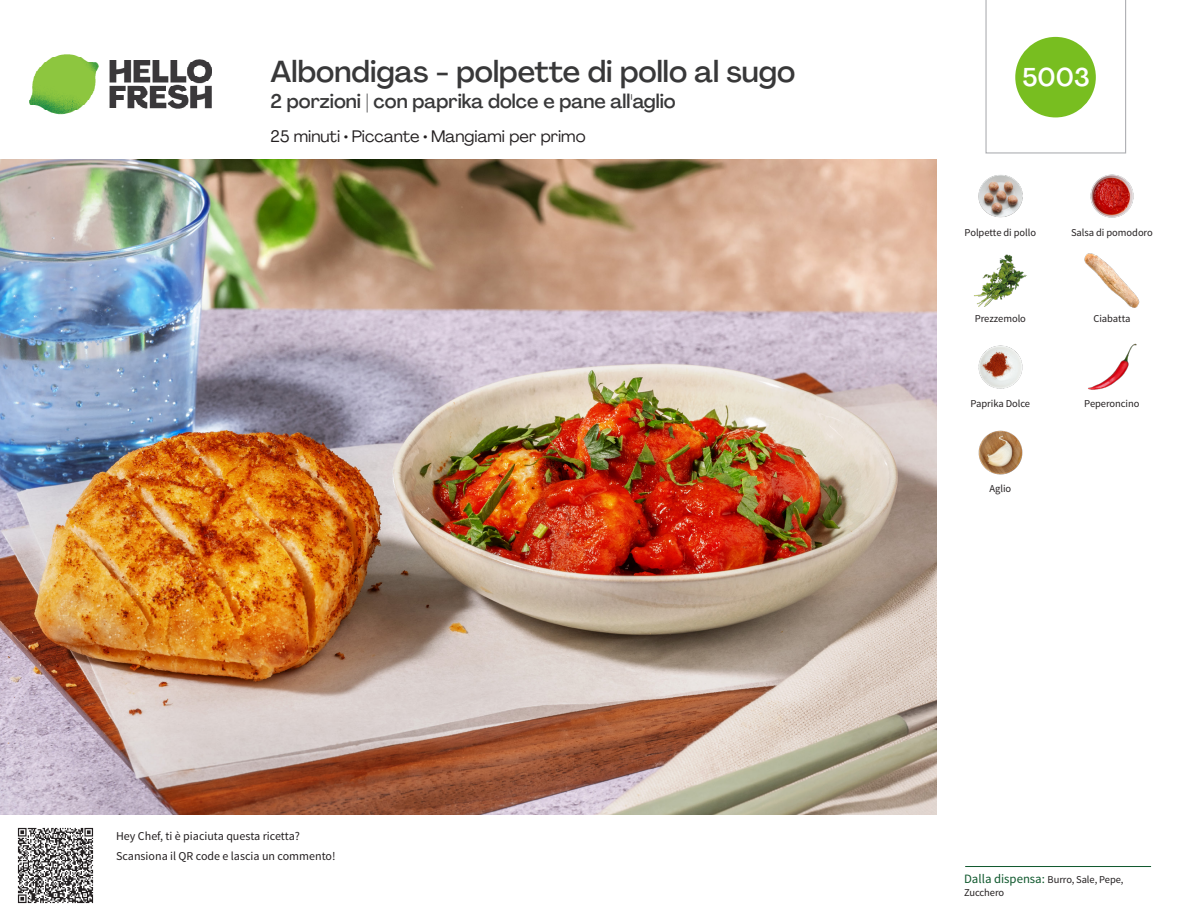
<style>
.page{position:relative;width:1188px;height:918px;background:#fff}
.page>*{position:absolute;margin:0;border:0;box-sizing:border-box;transform-origin:0 0}
._15_Titel_UK{font:500 30px "Agrandir";color:#383839}
.t1{font:500 25.5px "Agrandir";color:#fff}
._15_Titel_UK-2{font:500 19.5px "Agrandir";color:#383839}
._02_Box_Type{font:16.5px "Agrandir";color:#231f20}
._06_Before_Start{font:12px "Source Sans Pro";color:#231f20}
._18_FRONT_ingredients_UK{font:10.5px "Source Sans Pro";letter-spacing:-.005em;color:#231f20}
.t2{font:10.5px/13.5px "Source Sans Variable";letter-spacing:-.01em;color:#231f20}
.s1{font-family:"Source Sans Pro";font-size:12.75px;color:#0e572c}
</style>
<div class="page">
<img style="left:30px;top:54px;width:181px;height:61px">
<hr style="left:965px;top:866px;width:186px;height:1px;background:#0e572c">
<img style="left:0;top:159px;width:936px;height:655px">
<img style="left:1090px;top:174px;width:44px;height:44px">
<img style="left:978px;top:175px;width:45px;height:43px">
<img style="left:1084px;top:253px;width:56px;height:55px">
<img style="left:974px;top:254px;width:53px;height:53px">
<img style="left:1088px;top:343px;width:49px;height:47px">
<img style="left:978px;top:345px;width:45px;height:44px">
<img style="left:978px;top:430px;width:45px;height:45px">
<img style="left:17px;top:827px;width:77px;height:77px">
<svg style="left:985px;top:0;width:141px;height:154px"></svg>
<p class="_15_Titel_UK" style="left:271px;top:53px;width:526px">Albondigas - polpette di pollo al sugo</p>
<p class="_15_Titel_UK-2" style="left:271px;top:89px;width:407px">2 porzioni | con paprika dolce e pane all'aglio</p>
<p class="_02_Box_Type" style="left:271px;top:126px;width:316px">25 minuti • Piccante • Mangiami per primo</p>
<p class="_06_Before_Start" style="left:116px;top:829px;width:185px">Hey Chef, ti è piaciuta questa ricetta?</p>
<p class="_06_Before_Start" style="left:116px;top:848px;width:221px">Scansiona il QR code e lascia un commento!</p>
<p class="t1" style="left:1022px;top:62px;width:69px">5003</p>
<p class="_18_FRONT_ingredients_UK" style="left:965px;top:226px;width:73px">Polpette di pollo</p>
<p class="_18_FRONT_ingredients_UK" style="left:1071px;top:226px;width:83px">Salsa di pomodoro</p>
<p class="_18_FRONT_ingredients_UK" style="left:975px;top:312px;width:53px">Prezzemolo</p>
<p class="_18_FRONT_ingredients_UK" style="left:1093px;top:312px;width:38px">Ciabatta</p>
<p class="_18_FRONT_ingredients_UK" style="left:971px;top:397px;width:61px">Paprika Dolce</p>
<p class="_18_FRONT_ingredients_UK" style="left:1084px;top:397px;width:57px">Peperoncino</p>
<p class="_18_FRONT_ingredients_UK" style="left:990px;top:482px;width:23px">Aglio</p>
<p class="t2" style="left:964px;top:873px;width:161px"><span class="s1">Dalla dispensa:</span> Burro, Sale, Pepe,<br>Zucchero</p>
</div>
